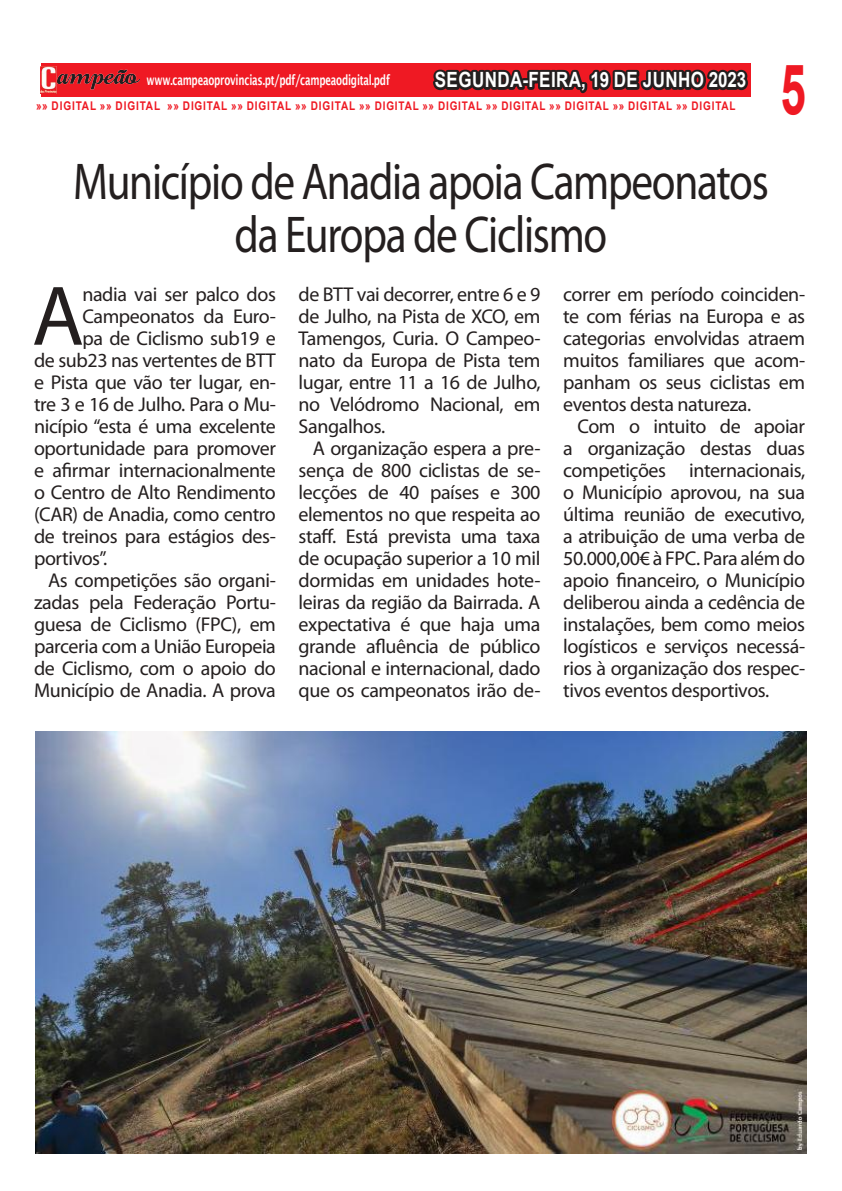
<style>
.page{position:relative;width:842px;height:1191px;background:#fff}
.page>*{position:absolute;margin:0;border:0;box-sizing:border-box;transform-origin:0 0}
.t1{font:85.3px "Myriad Pro";color:#241f1f}
.t2{font:700 69.4px "Arial";color:#ef1923;scale:.66 1}
.t3{font:52px/53px "Myriad Pro";letter-spacing:-.03em;color:#241f1f;text-align:center;scale:.83 1}
.t4{font:700 21px "Arial";letter-spacing:.025em;color:#fff;scale:.81 1}
.t5{font:20px/22px "Myriad Pro";letter-spacing:-.02em;color:#241f1f;text-align:justify}
.t6{font:600 14px "Lucida Sans";letter-spacing:-.02em;color:#fff;scale:.67 1}
.t7{font:700 11.9px "Arial";letter-spacing:.085em;color:#ef1923;scale:.84 1}
.s1{font-size:12px}
</style>
<div class="page">
<div style="left:41px;top:63px;width:710px;height:33px;background:#ef1923"></div>
<svg style="left:429px;top:69px;width:322px;height:28px"></svg>
<img style="left:41px;top:66px;width:99px;height:27px">
<img style="left:35px;top:731px;width:771px;height:422px">
<p class="t4" style="left:435px;top:65px;width:386px">SEGUNDA-FEIRA, 19 DE JUNHO 2023</p>
<p class="t7" style="left:36px;top:98px;width:834px"><span class="s1">»» DIGITAL »» DIGITAL »» DIGITAL »» DIGITAL »» DIGITAL</span> »» DIGITAL »» DIGITAL »» DIGITAL »» DIGITAL »» DIGITAL »» DIGITAL</p>
<p class="t6" style="left:147px;top:72px;width:365px">www.campeaoprovincias.pt/pdf/campeaodigital.pdf</p>
<h2 class="t2" style="left:780px;top:40px;width:40px">5</h2>
<h3 class="t3" style="left:73px;top:154px;width:840px">Município de Anadia apoia Campeonatos da Europa de Ciclismo</h3>
<h1 class="t1" style="left:32px;top:263px;width:54px">A</h1>
<p class="t5" style="left:82px;top:283px;width:195px">nadia vai ser palco dos</p>
<p class="t5" style="left:82px;top:305px;width:195px">Campeonatos da Euro-</p>
<p class="t5" style="left:82px;top:327px;width:195px">pa de Ciclismo sub19 e</p>
<p class="t5" style="left:34px;top:349px;width:243px">de sub23 nas vertentes de BTT</p>
<p class="t5" style="left:34px;top:371px;width:243px">e Pista que vão ter lugar, en-</p>
<p class="t5" style="left:34px;top:393px;width:243px">tre 3 e 16 de Julho. Para o Mu-</p>
<p class="t5" style="left:34px;top:415px;width:243px">nicípio “esta é uma excelente</p>
<p class="t5" style="left:34px;top:437px;width:243px">oportunidade para promover</p>
<p class="t5" style="left:34px;top:459px;width:243px">e afirmar internacionalmente</p>
<p class="t5" style="left:34px;top:481px;width:243px">o Centro de Alto Rendimento</p>
<p class="t5" style="left:34px;top:503px;width:243px">(CAR) de Anadia, como centro</p>
<p class="t5" style="left:34px;top:525px;width:243px">de treinos para estágios des-</p>
<p class="t5" style="left:34px;top:547px;width:75px">portivos”.</p>
<p class="t5" style="left:48px;top:569px;width:229px">As competições são organi-</p>
<p class="t5" style="left:34px;top:591px;width:243px">zadas pela Federação Portu-</p>
<p class="t5" style="left:34px;top:613px;width:243px">guesa de Ciclismo (FPC), em</p>
<p class="t5" style="left:34px;top:635px;width:243px">parceria com a União Europeia</p>
<p class="t5" style="left:34px;top:657px;width:243px">de Ciclismo, com o apoio do</p>
<p class="t5" style="left:34px;top:679px;width:243px">Município de Anadia. A prova</p>
<p class="t5" style="left:299px;top:283px;width:243px">de BTT vai decorrer, entre 6 e 9 de Julho, na Pista de XCO, em Tamengos, Curia. O Campeo&shy;nato da Europa de Pista tem lugar, entre 11 a 16 de Julho, no Velódromo Nacional, em Sangalhos.</p>
<p class="t5" style="left:299px;top:437px;width:243px;text-indent:14px">A organização espera a pre&shy;sença de 800 ciclistas de se&shy;lecções de 40 países e 300 elementos no que respeita ao staff. Está prevista uma taxa de ocupação superior a 10 mil dormidas em unidades hote&shy;leiras da região da Bairrada. A expectativa é que haja uma grande afluência de público nacional e internacional, dado que os campeonatos irão de-</p>
<p class="t5" style="left:563px;top:283px;width:243px">correr em período coinciden&shy;te com férias na Europa e as categorias envolvidas atraem muitos familiares que acom&shy;panham os seus ciclistas em eventos desta natureza.</p>
<p class="t5" style="left:563px;top:415px;width:243px;text-indent:14px">Com o intuito de apoiar a organização destas duas competições internacionais, o Município aprovou, na sua última reunião de executivo, a atribuição de uma verba de 50.000,00€ à FPC. Para além do apoio financeiro, o Município deliberou ainda a cedência de instalações, bem como meios logísticos e serviços necessá&shy;rios à organização dos respec&shy;tivos eventos desportivos.</p>
</div>
